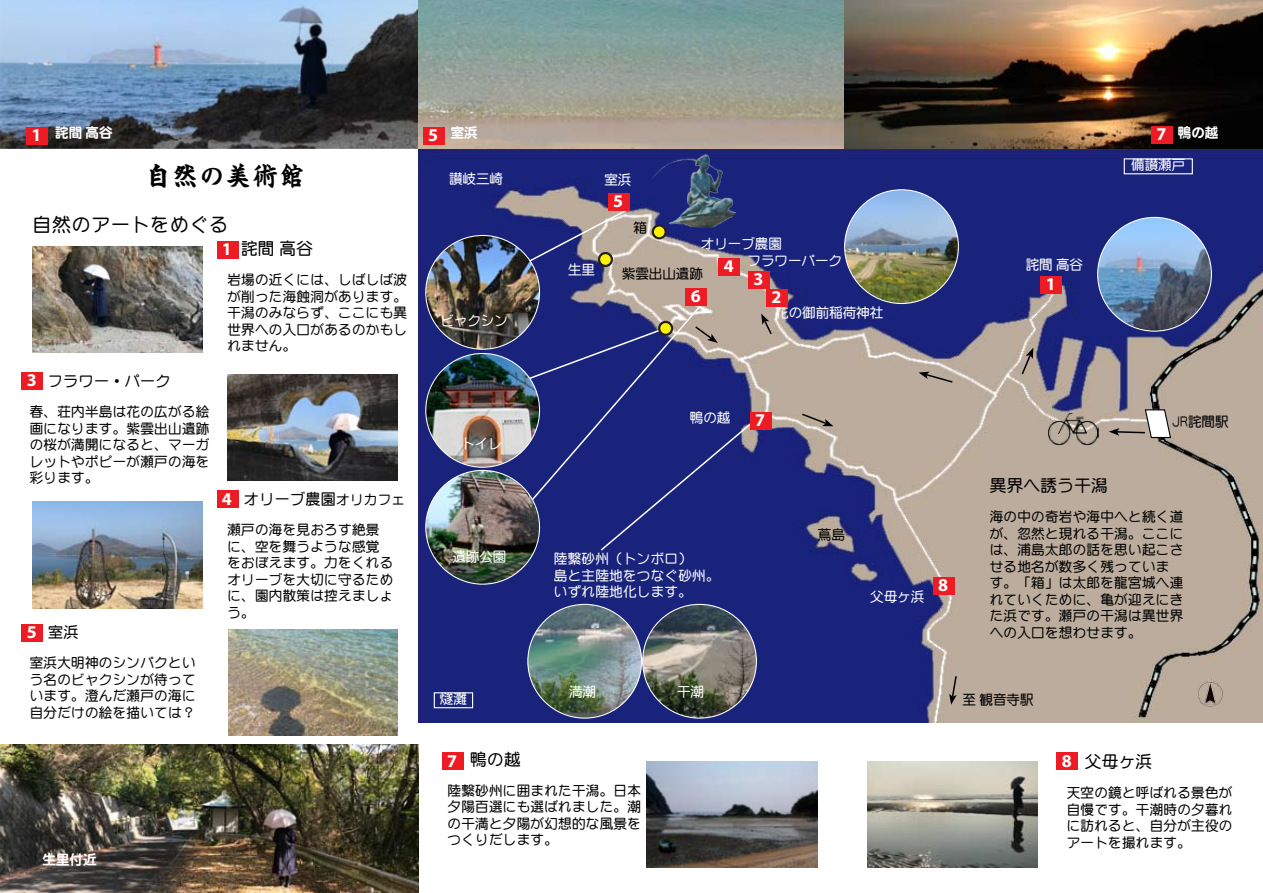
<style>
.page{position:relative;width:1263px;height:893px;background:#fff}
.page>*{position:absolute;margin:0;border:0;box-sizing:border-box;transform-origin:0 0}
.t1{font:25.5px "Kaisho MAAR";letter-spacing:.05em;color:#000}
.t2{font:18.75px "FGP Maru Gothic Ca M";letter-spacing:.05em;color:#000}
.t3{font:700 18px "Myriad Pro";color:#fff}
.t4{font:16.5px "FGP Maru Gothic Ca M";letter-spacing:.025em;color:#000}
.t5{font:15px "FGP Maru Gothic Ca M";letter-spacing:.025em;color:#000}
.t6{font:13.5px/16.5px "FGP Maru Gothic Ca M";letter-spacing:.025em;color:#000;text-align:justify}
.t7{font:13.5px "FGP Maru Gothic Ca M";color:#fff}
.t8{font:13.5px/16.5px "FGP Maru Gothic Ca M";letter-spacing:.025em;color:#fff}
.t9{font:13.5px "FGP Maru Gothic Ca U";color:#fff}
.s1{font-family:"Myriad Pro";font-weight:700;font-size:18px}
.s2{font-size:16.5px}
.s3{font-size:13.5px}
</style>
<div class="page">
<img style="left:0;top:0;width:418px;height:149px">
<img style="left:418px;top:0;width:845px;height:723px">
<div style="left:1124px;top:158px;width:69px;height:16px;border:1px solid #fff"></div>
<div style="left:434px;top:692px;width:39px;height:16px;border:1px solid #fff"></div>
<svg style="left:515px;top:207px;width:116px;height:63px;background:#7a7693"></svg>
<svg style="left:949px;top:674px;width:9px;height:31px"></svg>
<svg style="left:1020px;top:348px;width:13px;height:28px"></svg>
<svg style="left:918px;top:372px;width:36px;height:12px"></svg>
<svg style="left:761px;top:314px;width:12px;height:22px"></svg>
<svg style="left:800px;top:412px;width:33px;height:14px"></svg>
<svg style="left:515px;top:303px;width:238px;height:249px;background:#2d3582"></svg>
<img style="left:426px;top:353px;width:113px;height:114px;border-radius:57px">
<img style="left:528px;top:604px;width:114px;height:114px;border-radius:57px">
<img style="left:643px;top:604px;width:113px;height:114px;border-radius:57px">
<img style="left:1098px;top:217px;width:113px;height:114px;border-radius:57px">
<img style="left:845px;top:190px;width:113px;height:113px;border-radius:57px">
<img style="left:651px;top:141px;width:93px;height:86px">
<img style="left:1048px;top:401px;width:51px;height:56px">
<img style="left:426px;top:470px;width:113px;height:114px;border-radius:57px">
<img style="left:426px;top:236px;width:113px;height:113px">
<div style="left:599px;top:253px;width:13px;height:13px;background:#fff200;border-radius:50%"></div>
<div style="left:598px;top:252px;width:15px;height:15px;border:2px solid #27201e;border-radius:50%"></div>
<div style="left:659px;top:322px;width:13px;height:13px;background:#fff200;border-radius:50%"></div>
<div style="left:658px;top:321px;width:15px;height:15px;border:2px solid #27201e;border-radius:50%"></div>
<div style="left:653px;top:225px;width:13px;height:13px;background:#fff200;border-radius:50%"></div>
<div style="left:652px;top:224px;width:15px;height:15px;border:2px solid #27201e;border-radius:50%"></div>
<svg style="left:1109px;top:409px;width:63px;height:30px"></svg>
<img style="left:0;top:744px;width:418px;height:149px">
<img style="left:32px;top:247px;width:170px;height:106px">
<img style="left:867px;top:761px;width:170px;height:106px">
<img style="left:32px;top:502px;width:170px;height:106px">
<img style="left:228px;top:629px;width:170px;height:107px">
<img style="left:647px;top:761px;width:170px;height:106px">
<img style="left:227px;top:374px;width:170px;height:106px">
<div style="left:748px;top:271px;width:22px;height:17px;background:#ed1b23"></div>
<div style="left:766px;top:289px;width:22px;height:17px;background:#ed1b23"></div>
<div style="left:22px;top:372px;width:21px;height:17px;background:#ed1b23"></div>
<div style="left:608px;top:193px;width:21px;height:17px;background:#ed1b23"></div>
<div style="left:719px;top:258px;width:21px;height:17px;background:#ed1b23"></div>
<div style="left:217px;top:491px;width:21px;height:17px;background:#ed1b23"></div>
<div style="left:1041px;top:276px;width:21px;height:17px;background:#ed1b23"></div>
<div style="left:217px;top:241px;width:21px;height:17px;background:#ed1b23"></div>
<div style="left:750px;top:412px;width:21px;height:17px;background:#ed1b23"></div>
<div style="left:22px;top:624px;width:21px;height:17px;background:#ed1b23"></div>
<div style="left:686px;top:288px;width:21px;height:17px;background:#ed1b23"></div>
<div style="left:27px;top:128px;width:21px;height:17px;background:#ed1b23"></div>
<div style="left:1151px;top:126px;width:21px;height:18px;background:#ed1b23"></div>
<div style="left:933px;top:577px;width:21px;height:17px;background:#ed1b23"></div>
<div style="left:442px;top:753px;width:21px;height:17px;background:#ed1b23"></div>
<div style="left:1057px;top:753px;width:21px;height:17px;background:#ed1b23"></div>
<div style="left:423px;top:128px;width:21px;height:17px;background:#ed1b23"></div>
<img style="left:1192px;top:673px;width:38px;height:35px">
<p class="t9" style="left:55px;top:126px;width:59px">詫間 高谷</p>
<p class="t9" style="left:428px;top:126px;width:51px"><span class="s1">5</span> 室浜</p>
<p class="t9" style="left:1178px;top:126px;width:42px">鴨の越</p>
<h3 class="t3" style="left:32px;top:124px;width:11px">1</h3>
<h3 class="t3" style="left:1156px;top:123px;width:11px">7</h3>
<h1 class="t1" style="left:146px;top:163px;width:161px">自然の美術館</h1>
<h2 class="t2" style="left:32px;top:215px;width:197px">自然のアートをめぐる</h2>
<p class="t5" style="left:48px;top:374px;width:124px">フラワー・パーク</p>
<p class="t6" style="left:30px;top:404px;width:181px">春、荘内半島は花の広がる絵画になります。紫雲出山遺跡の桜が満開になると、マーガレットやポピーが瀬戸の海を彩ります。</p>
<h3 class="t3" style="left:27px;top:369px;width:11px">3</h3>
<p class="t5" style="left:30px;top:625px;width:50px"><span class="s2">4</span> 室浜</p>
<p class="t6" style="left:30px;top:654px;width:167px">室浜大明神のシンパクという名のビャクシンが待っています。澄んだ瀬戸の海に自分だけの絵を描いては？</p>
<h3 class="t3" style="left:27px;top:620px;width:11px">5</h3>
<p class="t4" style="left:241px;top:241px;width:73px">詫間 高谷</p>
<p class="t6" style="left:227px;top:272px;width:181px">岩場の近くには、しばしば波が削った海蝕洞があります。干潟のみならず、ここにも異世界への入口があるのかもしれません。</p>
<h3 class="t3" style="left:222px;top:237px;width:11px">1</h3>
<p class="t5" style="left:244px;top:492px;width:163px">オリーブ農園<span class="s3">オリカフェ</span></p>
<p class="t6" style="left:227px;top:521px;width:167px;text-align:left">瀬戸の海を見おろす絶景に、空を舞うような感覚をおぼえます。力をくれるオリーブを大切に守るために、園内散策は控えましょう。</p>
<h3 class="t3" style="left:222px;top:487px;width:11px">4</h3>
<p class="t9" style="left:43px;top:853px;width:55px">生里付近</p>
<p class="t7" style="left:449px;top:172px;width:55px">讃岐三崎</p>
<p class="t7" style="left:440px;top:314px;width:69px">ビャクシン</p>
<p class="t7" style="left:461px;top:436px;width:42px">トイレ</p>
<p class="t7" style="left:452px;top:549px;width:55px">遺跡公園</p>
<p class="t7" style="left:440px;top:692px;width:28px">燧灘</p>
<p class="t7" style="left:568px;top:263px;width:28px">生里</p>
<p class="t7" style="left:604px;top:173px;width:28px">室浜</p>
<h3 class="t3" style="left:613px;top:190px;width:11px">5</h3>
<p class="t6" style="left:633px;top:219px;width:15px">箱</p>
<p class="t6" style="left:622px;top:266px;width:82px">紫雲出山遺跡</p>
<p class="t7" style="left:701px;top:237px;width:83px">オリーブ農園</p>
<p class="t7" style="left:748px;top:254px;width:96px">フラワーパーク</p>
<p class="t7" style="left:775px;top:306px;width:109px">花の御前稲荷神社</p>
<h3 class="t3" style="left:724px;top:254px;width:11px">4</h3>
<h3 class="t3" style="left:753px;top:267px;width:11px">3</h3>
<h3 class="t3" style="left:691px;top:284px;width:11px">6</h3>
<h3 class="t3" style="left:771px;top:285px;width:11px">2</h3>
<p class="t7" style="left:1026px;top:258px;width:59px">詫間 高谷</p>
<h3 class="t3" style="left:1046px;top:272px;width:11px">1</h3>
<p class="t7" style="left:1131px;top:158px;width:55px">備讃瀬戸</p>
<p class="t7" style="left:690px;top:411px;width:42px">鴨の越</p>
<h3 class="t3" style="left:755px;top:409px;width:11px">7</h3>
<p class="t8" style="left:554px;top:551px;width:167px">陸繋砂州（トンボロ）<br>島と主陸地をつなぐ砂州。いずれ陸地化します。</p>
<p class="t7" style="left:569px;top:685px;width:28px">満潮</p>
<p class="t7" style="left:677px;top:685px;width:28px">干潮</p>
<p class="t6" style="left:818px;top:526px;width:28px">蔦島</p>
<p class="t7" style="left:870px;top:589px;width:55px">父毋ヶ浜</p>
<h3 class="t3" style="left:938px;top:573px;width:11px">8</h3>
<p class="t6" style="left:1172px;top:414px;width:58px">JR詫間駅</p>
<p class="t4" style="left:990px;top:477px;width:119px">異界へ誘う干潟</p>
<p class="t6" style="left:990px;top:508px;width:195px;text-align:left">海の中の奇岩や海中へと続く道が、忽然と現れる干潟。ここには、浦島太郎の話を思い起こさせる地名が数多く残っています。「箱」は太郎を龍宮城へ連れていくために、亀が迎えにきた浜です。瀬戸の干潟は異世界への入口を想わせます。</p>
<p class="t6" style="left:963px;top:691px;width:72px">至 観音寺駅</p>
<p class="t4" style="left:470px;top:751px;width:52px">鴨の越</p>
<p class="t6" style="left:448px;top:782px;width:195px">陸繋砂州に囲まれた干潟。日本夕陽百選にも選ばれました。潮の干満と夕陽が幻想的な風景をつくりだします。</p>
<p class="t4" style="left:1085px;top:753px;width:69px">父毋ヶ浜</p>
<p class="t6" style="left:1067px;top:785px;width:167px">天空の鏡と呼ばれる景色が自慢です。干潮時の夕暮れに訪れると、自分が主役のアートを撮れます。</p>
<h3 class="t3" style="left:447px;top:749px;width:11px">7</h3>
<h3 class="t3" style="left:1062px;top:749px;width:11px">8</h3>
</div>
